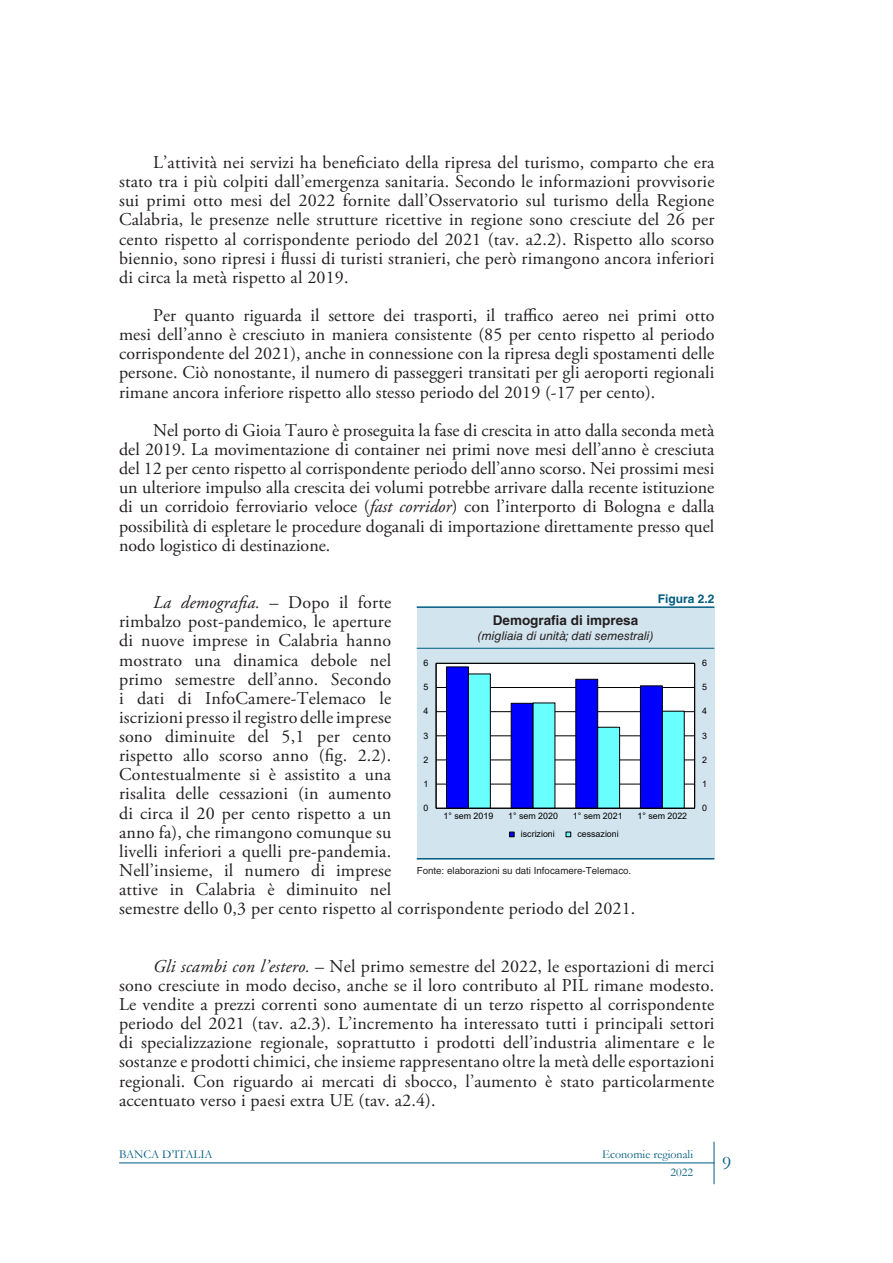
<style>
.page{position:relative;width:893px;height:1263px;background:#fff}
.page>*{position:absolute;margin:0;border:0;box-sizing:border-box;transform-origin:0 0}
.t1{font:19.5px "Garamond";color:#005c81}
.ER-TESTO_Paragrafo{font:18px/19.2px "Adobe Garamond Pro";letter-spacing:.005em;color:#231f20;text-align:justify}
.ER-TESTO_Paragrafo_S{font:18px/19.2px "Adobe Garamond Pro";letter-spacing:.01em;color:#231f20}
.ER-FIGURA_Titolo{font:700 13.5px "Helvetica LT Std";color:#231f20}
.t2{font:12px "Garamond";color:#005c81}
.ER-FIGURA_Sottotitol{font:italic 12px "Helvetica LT Std";color:#231f20}
.ER-FIGURA_Numero{font:700 12px "Helvetica LT Std";color:#005c81}
.ER-FIGURA_Nota{font:9.75px "Helvetica LT Std";color:#231f20}
.t3{font:8.85px "Arial";letter-spacing:.005em;color:#000}
.s1{font-style:italic}
</style>
<div class="page">
<hr style="left:119px;top:1162px;width:595px;height:1px;background:#005c81">
<hr style="left:714px;top:1142px;width:1px;height:42px;background:#005c81">
<div style="left:417px;top:607px;width:297px;height:41px;background:#d2e4ee"></div>
<div style="left:417px;top:648px;width:297px;height:211px;background:#d2e4ee"></div>
<hr style="left:417px;top:858px;width:297px;height:1px;background:#005c81">
<hr style="left:417px;top:606px;width:297px;height:2px;background:#005c81">
<hr style="left:417px;top:648px;width:297px;height:1px;background:#005c81">
<div style="left:436px;top:663px;width:259px;height:145px;background:#fff"></div>
<hr style="left:436px;top:784px;width:259px;height:1px;background:#000">
<hr style="left:436px;top:760px;width:259px;height:1px;background:#000">
<hr style="left:436px;top:735px;width:259px;height:1px;background:#000">
<hr style="left:436px;top:711px;width:259px;height:1px;background:#000">
<hr style="left:436px;top:687px;width:259px;height:1px;background:#000">
<div style="left:436px;top:663px;width:259px;height:145px;border:1px solid #000"></div>
<svg style="left:446px;top:667px;width:238px;height:141px"></svg>
<hr style="left:694px;top:663px;width:1px;height:145px;background:#000">
<hr style="left:436px;top:663px;width:1px;height:145px;background:#000">
<hr style="left:436px;top:808px;width:259px;height:1px;background:#000">
<svg style="left:509px;top:832px;width:5px;height:5px"></svg>
<svg style="left:566px;top:832px;width:5px;height:5px"></svg>
<p class="ER-TESTO_Paragrafo" style="left:119px;top:153px;width:597px;text-indent:34px">L’attività nei servizi ha beneficiato della ripresa del turismo, comparto che era stato tra i più colpiti dall’emergenza sanitaria. Secondo le informazioni provvisorie sui primi otto mesi del 2022 fornite dall’Osservatorio sul turismo della Regione Calabria, le presenze nelle strutture ricettive in regione sono cresciute del 26 per cento rispetto al corrispondente periodo del 2021 (tav. a2.2). Rispetto allo scorso biennio, sono ripresi i flussi di turisti stranieri, che però rimangono ancora inferiori di circa la metà rispetto al 2019.</p>
<p class="ER-TESTO_Paragrafo" style="left:119px;top:306px;width:597px;text-indent:34px">Per quanto riguarda il settore dei trasporti, il traffico aereo nei primi otto mesi dell’anno è cresciuto in maniera consistente (85 per cento rispetto al periodo corrispondente del 2021), anche in connessione con la ripresa degli spostamenti delle persone. Ciò nonostante, il numero di passeggeri transitati per gli aeroporti regionali rimane ancora inferiore rispetto allo stesso periodo del 2019 (-17 per cento).</p>
<p class="ER-TESTO_Paragrafo" style="left:119px;top:421px;width:597px;text-indent:34px">Nel porto di Gioia Tauro è proseguita la fase di crescita in atto dalla seconda metà del 2019. La movimentazione di container nei primi nove mesi dell’anno è cresciuta del 12 per cento rispetto al corrispondente periodo dell’anno scorso. Nei prossimi mesi un ulteriore impulso alla crescita dei volumi potrebbe arrivare dalla recente istituzione di un corridoio ferroviario veloce (<span class="s1">fast corridor</span>) con l’interporto di Bologna e dalla possibilità di espletare le procedure doganali di importazione direttamente presso quel nodo logistico di destinazione.</p>
<p class="ER-TESTO_Paragrafo_S" style="left:119px;top:593px;width:518px;text-indent:34px"><span class="s1">La demografia.</span> – Dopo il forte<br>rimbalzo post-pandemico, le aperture<br>di nuove imprese in Calabria hanno<br>mostrato una dinamica debole nel<br>primo semestre dell’anno. Secondo<br>i dati di InfoCamere-Telemaco le<br>iscrizioni presso il registro delle imprese<br>sono diminuite del 5,1 per cento<br>rispetto allo scorso anno (fig. 2.2).<br>Contestualmente si è assistito a una<br>risalita delle cessazioni (in aumento<br>di circa il 20 per cento rispetto a un<br>anno fa), che rimangono comunque su<br>livelli inferiori a quelli pre-pandemia.<br>Nell’insieme, il numero di imprese<br>attive in Calabria è diminuito nel<br>semestre dello 0,3 per cento rispetto al corrispondente periodo del 2021.</p>
<p class="ER-TESTO_Paragrafo_S" style="left:119px;top:957px;width:597px;text-align:justify;text-indent:34px"><span class="s1">Gli scambi con l’estero.</span> – Nel primo semestre del 2022, le esportazioni di merci sono cresciute in modo deciso, anche se il loro contributo al PIL rimane modesto.<br>Le vendite a prezzi correnti sono aumentate di un terzo rispetto al corrispondente periodo del 2021 (tav. a2.3). L’incremento ha interessato tutti i principali settori di specializzazione regionale, soprattutto i prodotti dell’industria alimentare e le sostanze e prodotti chimici, che insieme rappresentano oltre la metà delle esportazioni regionali. Con riguardo ai mercati di sbocco, l’aumento è stato particolarmente accentuato verso i paesi extra UE (tav. a2.4).</p>
<h3 class="ER-FIGURA_Numero" style="left:658px;top:591px;width:58px">Figura 2.2</h3>
<h3 class="ER-FIGURA_Titolo" style="left:493px;top:612px;width:147px">Demografia di impresa</h3>
<p class="ER-FIGURA_Sottotitol" style="left:478px;top:629px;width:177px">(migliaia di unità; dati semestrali)</p>
<p class="t3" style="left:424px;top:657px;width:6px">6</p>
<p class="t3" style="left:702px;top:657px;width:6px">6</p>
<p class="t3" style="left:424px;top:681px;width:6px">5</p>
<p class="t3" style="left:702px;top:681px;width:6px">5</p>
<p class="t3" style="left:424px;top:705px;width:6px">4</p>
<p class="t3" style="left:702px;top:705px;width:6px">4</p>
<p class="t3" style="left:424px;top:729px;width:6px">3</p>
<p class="t3" style="left:702px;top:729px;width:6px">3</p>
<p class="t3" style="left:424px;top:753px;width:6px">2</p>
<p class="t3" style="left:702px;top:753px;width:6px">2</p>
<p class="t3" style="left:424px;top:778px;width:6px">1</p>
<p class="t3" style="left:702px;top:778px;width:6px">1</p>
<p class="t3" style="left:424px;top:802px;width:6px">0</p>
<p class="t3" style="left:702px;top:802px;width:6px">0</p>
<p class="t3" style="left:443px;top:810px;width:51px">1° sem 2019</p>
<p class="t3" style="left:508px;top:810px;width:51px">1° sem 2020</p>
<p class="t3" style="left:573px;top:810px;width:51px">1° sem 2021</p>
<p class="t3" style="left:637px;top:810px;width:51px">1° sem 2022</p>
<p class="t3" style="left:521px;top:828px;width:35px">iscrizioni</p>
<p class="t3" style="left:577px;top:828px;width:43px">cessazioni</p>
<p class="ER-FIGURA_Nota" style="left:417px;top:865px;width:216px">Fonte: elaborazioni su dati Infocamere-Telemaco.</p>
<p class="t2" style="left:119px;top:1146px;width:95px">BANCA D’ITALIA</p>
<p class="t2" style="left:602px;top:1146px;width:92px">Economie regionali</p>
<p class="t2" style="left:671px;top:1164px;width:24px">2022</p>
<p class="t1" style="left:722px;top:1150px;width:11px">9</p>
</div>
